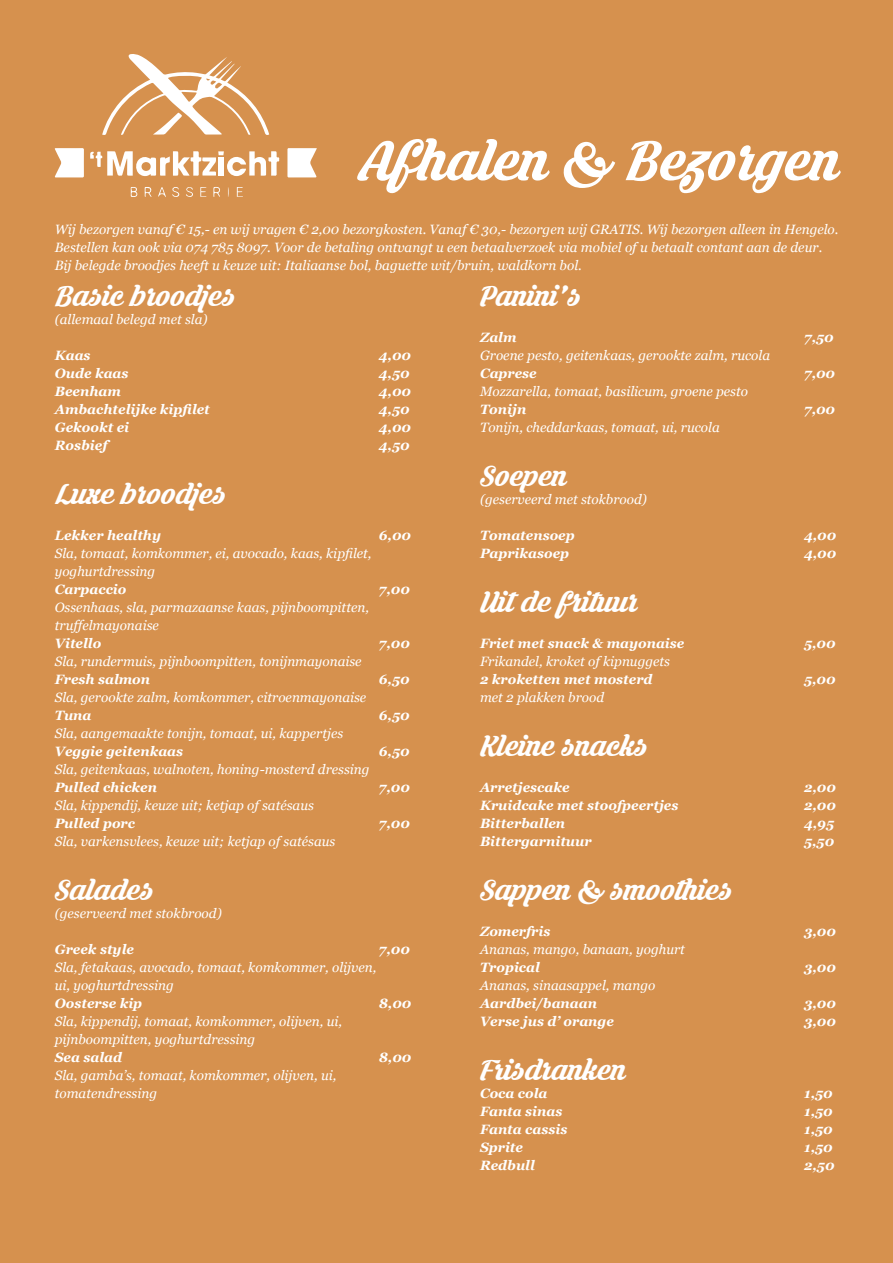
<style>
.page{position:relative;width:893px;height:1263px;background:#d6914e}
.page>*{position:absolute;margin:0;border:0;box-sizing:border-box;transform-origin:0 0}
.t1{font:75px "Krinkes Regular PERSONALUSE";color:#fff}
.t2{font:39px "Krinkes Regular PERSONALUSE";color:#fff}
.t3{font:italic 13.5px/18px "Georgia";color:#fff}
.t4{font:italic 700 13.5px "Georgia";color:#fff}
</style>
<div class="page">
<svg style="left:54px;top:148px;width:30px;height:29px"></svg>
<svg style="left:287px;top:148px;width:30px;height:29px"></svg>
<svg style="left:102px;top:54px;width:167px;height:81px"></svg>
<svg style="left:130px;top:187px;width:8px;height:10px"></svg>
<svg style="left:145px;top:187px;width:7px;height:10px"></svg>
<svg style="left:213px;top:187px;width:7px;height:10px"></svg>
<svg style="left:186px;top:187px;width:7px;height:10px"></svg>
<svg style="left:172px;top:187px;width:7px;height:10px"></svg>
<svg style="left:90px;top:151px;width:189px;height:25px"></svg>
<svg style="left:158px;top:187px;width:8px;height:10px"></svg>
<svg style="left:200px;top:187px;width:6px;height:10px"></svg>
<svg style="left:237px;top:187px;width:6px;height:10px"></svg>
<h1 class="t1" style="left:357px;top:110px;width:484px">Afhalen &amp; Bezorgen</h1>
<p class="t3" style="left:55px;top:220px;width:785px">Wij bezorgen vanaf € 15,- en wij vragen € 2,00 bezorgkosten. Vanaf € 30,- bezorgen wij GRATIS. Wij bezorgen alleen in Hengelo.<br>Bestellen kan ook via 074 785 8097. Voor de betaling ontvangt u een betaalverzoek via mobiel of u betaalt contant aan de deur.<br>Bij belegde broodjes heeft u keuze uit: Italiaanse bol, baguette wit/bruin, waldkorn bol.</p>
<h2 class="t2" style="left:55px;top:270px;width:182px">Basic broodjes</h2>
<p class="t3" style="left:55px;top:310px;width:154px">(allemaal belegd met sla)</p>
<p class="t4" style="left:55px;top:345px;width:37px">Kaas</p>
<p class="t4" style="left:379px;top:345px;width:34px">4,00</p>
<p class="t4" style="left:55px;top:363px;width:75px">Oude kaas</p>
<p class="t4" style="left:379px;top:363px;width:32px">4,50</p>
<p class="t4" style="left:55px;top:381px;width:68px">Beenham</p>
<p class="t4" style="left:379px;top:381px;width:34px">4,00</p>
<p class="t4" style="left:55px;top:399px;width:157px">Ambachtelijke kipfilet</p>
<p class="t4" style="left:379px;top:399px;width:32px">4,50</p>
<p class="t4" style="left:55px;top:417px;width:76px">Gekookt ei</p>
<p class="t4" style="left:379px;top:417px;width:34px">4,00</p>
<p class="t4" style="left:55px;top:435px;width:54px">Rosbief</p>
<p class="t4" style="left:379px;top:435px;width:32px">4,50</p>
<h2 class="t2" style="left:55px;top:468px;width:173px">Luxe broodjes</h2>
<p class="t4" style="left:55px;top:525px;width:108px">Lekker healthy</p>
<p class="t4" style="left:379px;top:525px;width:34px">6,00</p>
<p class="t3" style="left:55px;top:544px;width:318px">Sla, tomaat, komkommer, ei, avocado, kaas, kipfilet, yoghurtdressing</p>
<p class="t4" style="left:55px;top:579px;width:73px">Carpaccio</p>
<p class="t4" style="left:379px;top:579px;width:32px">7,00</p>
<p class="t3" style="left:55px;top:598px;width:316px">Ossenhaas, sla, parmazaanse kaas, pijnboompitten, truffelmayonaise</p>
<p class="t4" style="left:55px;top:633px;width:48px">Vitello</p>
<p class="t4" style="left:379px;top:633px;width:32px">7,00</p>
<p class="t3" style="left:55px;top:652px;width:308px">Sla, rundermuis, pijnboompitten, tonijnmayonaise</p>
<p class="t4" style="left:55px;top:669px;width:97px">Fresh salmon</p>
<p class="t4" style="left:379px;top:669px;width:32px">6,50</p>
<p class="t3" style="left:55px;top:688px;width:313px">Sla, gerookte zalm, komkommer, citroenmayonaise</p>
<p class="t4" style="left:55px;top:705px;width:38px">Tuna</p>
<p class="t4" style="left:379px;top:705px;width:32px">6,50</p>
<p class="t3" style="left:55px;top:724px;width:290px">Sla, aangemaakte tonijn, tomaat, ui, kappertjes</p>
<p class="t4" style="left:55px;top:741px;width:130px">Veggie geitenkaas</p>
<p class="t4" style="left:379px;top:741px;width:32px">6,50</p>
<p class="t3" style="left:55px;top:760px;width:316px">Sla, geitenkaas, walnoten, honing-mosterd dressing</p>
<p class="t4" style="left:55px;top:777px;width:104px">Pulled chicken</p>
<p class="t4" style="left:379px;top:777px;width:32px">7,00</p>
<p class="t3" style="left:55px;top:796px;width:261px">Sla, kippendij, keuze uit; ketjap of satésaus</p>
<p class="t4" style="left:55px;top:813px;width:82px">Pulled porc</p>
<p class="t4" style="left:379px;top:813px;width:32px">7,00</p>
<p class="t3" style="left:55px;top:832px;width:282px">Sla, varkensvlees, keuze uit; ketjap of satésaus</p>
<h2 class="t2" style="left:55px;top:864px;width:100px">Salades</h2>
<p class="t3" style="left:55px;top:904px;width:168px">(geserveerd met stokbrood)</p>
<p class="t4" style="left:55px;top:939px;width:81px">Greek style</p>
<p class="t4" style="left:379px;top:939px;width:32px">7,00</p>
<p class="t3" style="left:55px;top:958px;width:323px">Sla, fetakaas, avocado, tomaat, komkommer, olijven, ui, yoghurtdressing</p>
<p class="t4" style="left:55px;top:993px;width:89px">Oosterse kip</p>
<p class="t4" style="left:379px;top:993px;width:34px">8,00</p>
<p class="t3" style="left:55px;top:1012px;width:289px">Sla, kippendij, tomaat, komkommer, olijven, ui, pijnboompitten, yoghurtdressing</p>
<p class="t4" style="left:55px;top:1047px;width:69px">Sea salad</p>
<p class="t4" style="left:379px;top:1047px;width:34px">8,00</p>
<p class="t3" style="left:55px;top:1066px;width:283px">Sla, gamba’s, tomaat, komkommer, olijven, ui, tomatendressing</p>
<h2 class="t2" style="left:480px;top:270px;width:102px">Panini’s</h2>
<p class="t4" style="left:480px;top:327px;width:38px">Zalm</p>
<p class="t4" style="left:804px;top:327px;width:31px">7,50</p>
<p class="t3" style="left:480px;top:346px;width:292px">Groene pesto, geitenkaas, gerookte zalm, rucola</p>
<p class="t4" style="left:480px;top:363px;width:58px">Caprese</p>
<p class="t4" style="left:804px;top:363px;width:32px">7,00</p>
<p class="t3" style="left:480px;top:382px;width:269px">Mozzarella, tomaat, basilicum, groene pesto</p>
<p class="t4" style="left:480px;top:399px;width:48px">Tonijn</p>
<p class="t4" style="left:804px;top:399px;width:32px">7,00</p>
<p class="t3" style="left:480px;top:418px;width:241px">Tonijn, cheddarkaas, tomaat, ui, rucola</p>
<h2 class="t2" style="left:480px;top:450px;width:88px">Soepen</h2>
<p class="t3" style="left:480px;top:490px;width:168px">(geserveerd met stokbrood)</p>
<p class="t4" style="left:480px;top:525px;width:96px">Tomatensoep</p>
<p class="t4" style="left:804px;top:525px;width:34px">4,00</p>
<p class="t4" style="left:480px;top:543px;width:91px">Paprikasoep</p>
<p class="t4" style="left:804px;top:543px;width:34px">4,00</p>
<h2 class="t2" style="left:480px;top:576px;width:159px">Uit de frituur</h2>
<p class="t4" style="left:480px;top:633px;width:206px">Friet met snack &amp; mayonaise</p>
<p class="t4" style="left:804px;top:633px;width:33px">5,00</p>
<p class="t3" style="left:480px;top:652px;width:192px">Frikandel, kroket of kipnuggets</p>
<p class="t4" style="left:480px;top:669px;width:174px">2 kroketten met mosterd</p>
<p class="t4" style="left:804px;top:669px;width:33px">5,00</p>
<p class="t3" style="left:480px;top:688px;width:126px">met 2 plakken brood</p>
<h2 class="t2" style="left:480px;top:720px;width:169px">Kleine snacks</h2>
<p class="t4" style="left:480px;top:777px;width:91px">Arretjescake</p>
<p class="t4" style="left:804px;top:777px;width:33px">2,00</p>
<p class="t4" style="left:480px;top:795px;width:200px">Kruidcake met stoofpeertjes</p>
<p class="t4" style="left:804px;top:795px;width:33px">2,00</p>
<p class="t4" style="left:480px;top:813px;width:87px">Bitterballen</p>
<p class="t4" style="left:804px;top:813px;width:32px">4,95</p>
<p class="t4" style="left:480px;top:831px;width:113px">Bittergarnituur</p>
<p class="t4" style="left:804px;top:831px;width:32px">5,50</p>
<h2 class="t2" style="left:480px;top:864px;width:254px">Sappen &amp; smoothies</h2>
<p class="t4" style="left:480px;top:921px;width:72px">Zomerfris</p>
<p class="t4" style="left:804px;top:921px;width:33px">3,00</p>
<p class="t3" style="left:480px;top:940px;width:206px">Ananas, mango, banaan, yoghurt</p>
<p class="t4" style="left:480px;top:957px;width:61px">Tropical</p>
<p class="t4" style="left:804px;top:957px;width:33px">3,00</p>
<p class="t3" style="left:480px;top:976px;width:177px">Ananas, sinaasappel, mango</p>
<p class="t4" style="left:480px;top:993px;width:119px">Aardbei/banaan</p>
<p class="t4" style="left:804px;top:993px;width:33px">3,00</p>
<p class="t4" style="left:480px;top:1011px;width:135px">Verse jus d’ orange</p>
<p class="t4" style="left:804px;top:1011px;width:33px">3,00</p>
<h2 class="t2" style="left:480px;top:1044px;width:147px">Frisdranken</h2>
<p class="t4" style="left:480px;top:1083px;width:69px">Coca cola</p>
<p class="t4" style="left:804px;top:1083px;width:30px">1,50</p>
<p class="t4" style="left:480px;top:1101px;width:84px">Fanta sinas</p>
<p class="t4" style="left:804px;top:1101px;width:30px">1,50</p>
<p class="t4" style="left:480px;top:1119px;width:89px">Fanta cassis</p>
<p class="t4" style="left:804px;top:1119px;width:30px">1,50</p>
<p class="t4" style="left:480px;top:1137px;width:45px">Sprite</p>
<p class="t4" style="left:804px;top:1137px;width:30px">1,50</p>
<p class="t4" style="left:480px;top:1155px;width:56px">Redbull</p>
<p class="t4" style="left:804px;top:1155px;width:32px">2,50</p>
</div>
